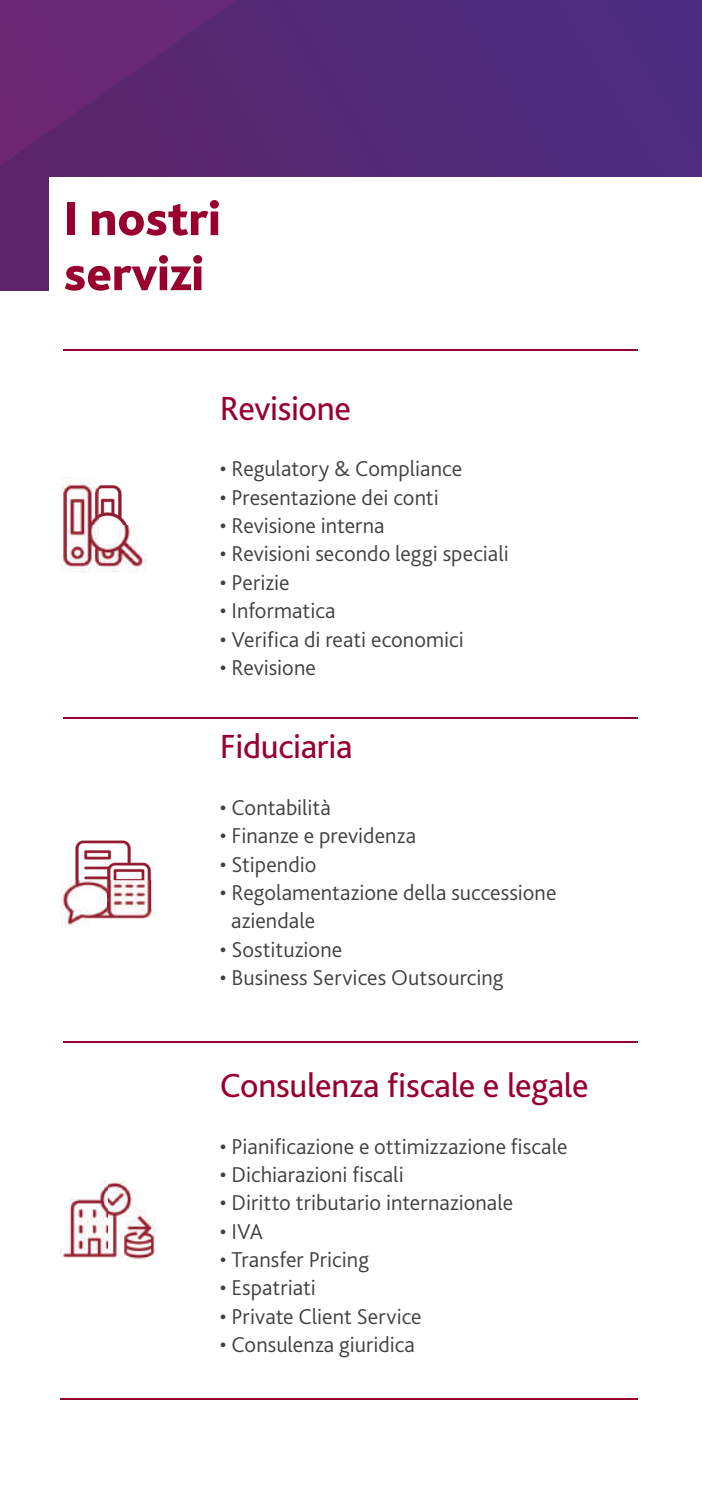
<style>
.page{position:relative;width:702px;height:1489px;background:#fff}
.page>*{position:absolute;margin:0;border:0;box-sizing:border-box;transform-origin:0 0}
.t1{font:800 50px/55px "Bliss Pro";color:#98012d}
.t2{font:35px "Bliss Pro";letter-spacing:-.01em;color:#98012d}
.t3{font:300 22.5px/28.2px "Bliss Pro";color:#414140}
</style>
<div class="page">
<img style="left:0;top:0;width:702px;height:291px">
<div style="left:50px;top:177px;width:652px;height:122px;background:#fff"></div>
<img style="left:61px;top:477px;width:86px;height:95px">
<img style="left:61px;top:840px;width:94px;height:87px">
<img style="left:61px;top:1180px;width:94px;height:80px">
<hr style="left:64px;top:717px;width:574px;height:2px;background:#98012d">
<hr style="left:64px;top:1041px;width:574px;height:1px;background:#98012d">
<hr style="left:61px;top:1398px;width:577px;height:1px;background:#98012d">
<hr style="left:64px;top:349px;width:574px;height:1px;background:#98012d">
<h1 class="t1" style="left:64px;top:195px;width:158px">I nostri servizi</h1>
<h2 class="t2" style="left:220px;top:394px;width:133px">Revisione</h2>
<p class="t3" style="left:220px;top:457px;width:244px">• Regulatory &amp; Compliance</p>
<p class="t3" style="left:220px;top:485px;width:220px">• Presentazione dei conti</p>
<p class="t3" style="left:220px;top:513px;width:166px">• Revisione interna</p>
<p class="t3" style="left:220px;top:542px;width:290px">• Revisioni secondo leggi speciali</p>
<p class="t3" style="left:220px;top:570px;width:71px">• Perizie</p>
<p class="t3" style="left:220px;top:598px;width:117px">• Informatica</p>
<p class="t3" style="left:220px;top:627px;width:245px">• Verifica di reati economici</p>
<p class="t3" style="left:220px;top:655px;width:98px">• Revisione</p>
<h2 class="t2" style="left:220px;top:733px;width:134px">Fiduciaria</h2>
<p class="t3" style="left:220px;top:795px;width:113px">• Contabilità</p>
<p class="t3" style="left:220px;top:823px;width:198px">• Finanze e previdenza</p>
<p class="t3" style="left:220px;top:852px;width:98px">• Stipendio</p>
<p class="t3" style="left:231px;top:880px;width:327px;text-indent:-11px">• Regolamentazione della successione aziendale</p>
<p class="t3" style="left:220px;top:937px;width:124px">• Sostituzione</p>
<p class="t3" style="left:220px;top:965px;width:285px">• Business Services Outsourcing</p>
<h2 class="t2" style="left:220px;top:1071px;width:370px">Consulenza fiscale e legale</h2>
<p class="t3" style="left:220px;top:1133px;width:349px">• Pianificazione e ottimizzazione fiscale</p>
<p class="t3" style="left:220px;top:1162px;width:185px">• Dichiarazioni fiscali</p>
<p class="t3" style="left:220px;top:1190px;width:295px">• Diritto tributario internazionale</p>
<p class="t3" style="left:220px;top:1219px;width:45px">• IVA</p>
<p class="t3" style="left:220px;top:1247px;width:151px">• Transfer Pricing</p>
<p class="t3" style="left:220px;top:1275px;width:98px">• Espatriati</p>
<p class="t3" style="left:220px;top:1304px;width:203px">• Private Client Service</p>
<p class="t3" style="left:220px;top:1332px;width:197px">• Consulenza giuridica</p>
</div>
